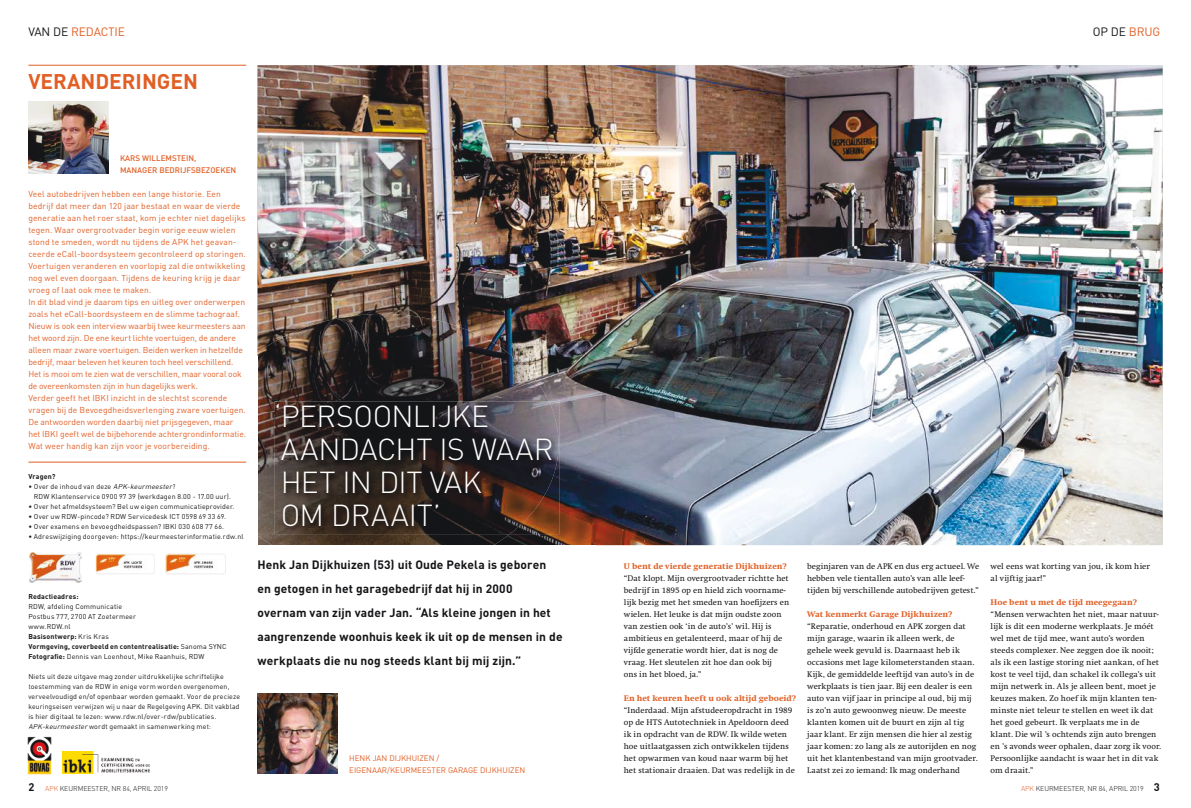
<style>
.page{position:relative;width:1191px;height:808px;background:#fff}
.page>*{position:absolute;margin:0;border:0;box-sizing:border-box;transform-origin:0 0}
.t1{font:300 30px/33px "DIN";letter-spacing:-.015em;color:#fff}
.t2{font:700 21px "DIN";color:#e15f25}
.t3{font:700 12px/24px "DIN";letter-spacing:.01em;color:#141517}
.t4{font:12px "DIN";letter-spacing:-.01em;color:#e15f25}
.t5{font:12px "DIN";letter-spacing:-.01em;color:#141517}
.t6{font:8.5px/12px "Swift";letter-spacing:.005em;color:#141517}
.t7{font:8.5px/12px "DIN";letter-spacing:.01em;color:#e15f25}
.t8{font:800 8.5px "Swift";letter-spacing:.01em;color:#e15f25}
.t9{font:8px/12px "DIN";color:#e15f25}
.t10{font:500 8px/12px "DIN";color:#e15f25}
.t11{font:7px/10px "DIN";letter-spacing:.02em;color:#191919}
.t12{font:300 7px "DIN";letter-spacing:-.01em;color:#141517}
.t13{font:700 7px "DIN";letter-spacing:.02em;color:#191919}
.s1{color:#141517}
.s2{color:#e15f25}
.s3{font-style:italic}
.s4{font-weight:700}
.s5{font-weight:700;font-size:11px}
</style>
<div class="page">
<img style="left:257px;top:65px;width:905px;height:480px">
<img style="left:257px;top:693px;width:81px;height:80px">
<hr style="left:28px;top:65px;width:218px;height:1px;background:#e15f25">
<img style="left:257px;top:314px;width:260px;height:99px">
<img style="left:516px;top:359px;width:33px;height:43px">
<img style="left:257px;top:413px;width:32px;height:132px">
<img style="left:289px;top:534px;width:221px;height:11px">
<img style="left:558px;top:402px;width:1px;height:132px">
<img style="left:275px;top:402px;width:283px;height:132px">
<img style="left:28px;top:102px;width:81px;height:72px">
<img style="left:30px;top:552px;width:52px;height:30px">
<img style="left:96px;top:553px;width:59px;height:21px">
<img style="left:166px;top:553px;width:59px;height:22px">
<svg style="left:131px;top:561px;width:11px;height:3px"></svg>
<img style="left:27px;top:736px;width:25px;height:39px">
<img style="left:63px;top:752px;width:86px;height:21px">
<hr style="left:28px;top:462px;width:218px;height:1px;background:#e15f25">
<h3 class="t4" style="left:28px;top:28px;width:98px"><span class="s1">VAN DE</span> REDACTIE</h3>
<h3 class="t5" style="left:1092px;top:28px;width:69px">OP DE <span class="s2">BRUG</span></h3>
<h2 class="t2" style="left:28px;top:74px;width:171px">VERANDERINGEN</h2>
<p class="t10" style="left:120px;top:153px;width:118px">KARS WILLEMSTEIN,<br>MANAGER BEDRIJFSBEZOEKEN</p>
<p class="t7" style="left:28px;top:189px;width:219px">Veel autobedrijven hebben een lange historie. Een bedrijf dat meer dan 120 jaar bestaat en waar de vierde generatie aan het roer staat, kom je echter niet dagelijks tegen. Waar overgrootvader begin vorige eeuw wielen stond te smeden, wordt nu tijdens de APK het geavan&shy;ceerde eCall-boordsysteem gecontroleerd op storingen.<br>Voertuigen veranderen en voorlopig zal die ontwikkeling nog wel even doorgaan. Tijdens de keuring krijg je daar vroeg of laat ook mee te maken.<br>In dit blad vind je daarom tips en uitleg over onderwerpen zoals het eCall-boordsysteem en de slimme tachograaf.<br>Nieuw is ook een interview waarbij twee keurmeesters aan het woord zijn. De ene keurt lichte voertuigen, de andere alleen maar zware voertuigen. Beiden werken in hetzelfde bedrijf, maar beleven het keuren toch heel verschillend.<br>Het is mooi om te zien wat de verschillen, maar vooral ook de overeenkomsten zijn in hun dagelijks werk.<br>Verder geeft het IBKI inzicht in de slechtst scorende vragen bij de Bevoegdheidsverlenging zware voertuigen.<br>De antwoorden worden daarbij niet prijsgegeven, maar het IBKI geeft wel de bijbehorende achtergrondinfor matie.<br>Wat weer handig kan zijn voor je voorbereiding.</p>
<p class="t13" style="left:28px;top:474px;width:29px">Vragen?</p>
<p class="t11" style="left:34px;top:482px;width:199px;text-indent:-5px">• Over de inhoud van deze <span class="s3">APK-keurmeester</span>?<br>RDW Klantenservice 0900 97 39 (werkdagen 8.00 - 17.00 uur).</p>
<p class="t11" style="left:28px;top:502px;width:208px">• Over het afmeldsysteem? Bel uw eigen communicatieprovider.</p>
<p class="t11" style="left:28px;top:512px;width:199px">• Over uw RDW-pincode? RDW Servicedesk ICT 0598 69 33 69.</p>
<p class="t11" style="left:28px;top:522px;width:197px">• Over examens en bevoegdheidspassen? IBKI 030 608 77 66.</p>
<p class="t11" style="left:28px;top:532px;width:217px">• Adreswijziging doorgeven: https://keurmeesterinformatie.rdw.nl</p>
<p class="t13" style="left:28px;top:594px;width:52px">Redactieadres:</p>
<p class="t11" style="left:28px;top:602px;width:200px">RDW, afdeling Communicatie<br>Postbus 777, 2700 AT Zoetermeer<br>www.RDW.nl<br><span class="s4">Basisontwerp:</span> Kris Kras<br><span class="s4">Vormgeving, coverbeeld en contentrealisatie:</span> Sanoma SYNC <span class="s4">Fotografie:</span> Dennis van Loenhout, Mike Raanhuis, RDW</p>
<p class="t11" style="left:28px;top:672px;width:213px">Niets uit deze uitgave mag zonder uitdrukkelijke schriftelijke toestemming van de RDW in enige vorm worden overgenomen, verveelvoudigd en/of openbaar worden gemaakt. Voor de precieze keuringseisen verwijzen wij u naar de Regelgeving APK. Dit vakblad is hier digitaal te lezen: www.rdw.nl/over-rdw/publicaties.<br><span class="s3">APK-keurmeester</span> wordt gemaakt in samenwerking met:</p>
<h1 class="t1" style="left:274px;top:403px;width:281px">‘ PERSOONLIJKE<br>AANDACHT IS WAAR<br>HET IN DIT VAK<br>OM DRAAIT’</h1>
<p class="t3" style="left:257px;top:554px;width:306px">Henk Jan Dijkhuizen (53) uit Oude Pekela is geboren en getogen in het garagebedrijf dat hij in 2000 overnam van zijn vader Jan. “Als kleine jongen in het aangrenzende woonhuis keek ik uit op de mensen in de werkplaats die nu nog steeds klant bij mij zijn.”</p>
<p class="t9" style="left:349px;top:753px;width:178px">HENK JAN DIJKHUIZEN /<br>EIGENAAR/KEURMEESTER GARAGE DIJKHUIZEN</p>
<p class="t8" style="left:624px;top:563px;width:164px">U bent de vierde generatie Dijkhuizen?</p>
<p class="t6" style="left:624px;top:573px;width:167px">“Dat klopt. Mijn overgrootvader richtte het bedrijf in 1895 op en hield zich voorname&shy;lijk bezig met het smeden van hoefijzers en wielen. Het leuke is dat mijn oudste zoon van zestien ook ‘in de auto’s’ wil. Hij is ambitieus en getalenteerd, maar of hij de vijfde generatie wordt hier, dat is nog de vraag. Het sleutelen zit hoe dan ook bij<br>ons in het bloed, ja.”</p>
<p class="t8" style="left:624px;top:695px;width:173px">En het keuren heeft u ook altijd geboeid?</p>
<p class="t6" style="left:624px;top:705px;width:172px">“Inderdaad. Mijn afstudeeropdracht in 1989 op de HTS Autotechniek in Apeldoorn deed ik in opdracht van de RDW. Ik wilde weten hoe uitlaatgassen zich ontwikkelen tijdens het opwarmen van koud naar warm bij het het stationair draaien. Dat was redelijk in de</p>
<p class="t6" style="left:807px;top:561px;width:173px">beginjaren van de APK en dus erg actueel. We hebben vele tientallen auto’s van alle leef&shy;tijden bij verschillende auto bedrijven getest.”</p>
<p class="t8" style="left:807px;top:611px;width:146px">Wat kenmerkt Garage Dijkhuizen?</p>
<p class="t6" style="left:807px;top:621px;width:172px">“Reparatie, onderhoud en APK zorgen dat mijn garage, waarin ik alleen werk, de gehele week gevuld is. Daarnaast heb ik occasions met lage kilometerstanden staan.<br>Kijk, de gemiddelde leeftijd van auto’s in de werkplaats is tien jaar. Bij een dealer is een auto van vijf jaar in principe al oud, bij mij is zo’n auto gewoonweg nieuw. De meeste klanten komen uit de buurt en zijn al tig jaar klant. Er zijn mensen die hier al zestig jaar komen: zo lang als ze autorijden en nog uit het klantenbestand van mijn grootvader.<br>Laatst zei zo iemand: Ik mag onderhand</p>
<p class="t6" style="left:990px;top:561px;width:161px">wel eens wat korting van jou, ik kom hier al vijftig jaar!”</p>
<p class="t8" style="left:990px;top:599px;width:148px">Hoe bent u met de tijd meegegaan?</p>
<p class="t6" style="left:990px;top:609px;width:172px">“Mensen verwachten het niet, maar natuur&shy;lijk is dit een moderne werkplaats. Je móét wel met de tijd mee, want auto’s worden steeds complexer. Nee zeggen doe ik nooit; als ik een lastige storing niet aankan, of het kost te veel tijd, dan schakel ik collega’s uit mijn netwerk in. Als je alleen bent, moet je keuzes maken. Zo hoef ik mijn klanten ten&shy;minste niet teleur te stellen en weet ik dat het goed gebeurt. Ik verplaats me in de klant. Die wil ’s ochtends zijn auto brengen en ’s avonds weer ophalen, daar zorg ik voor.<br>Persoonlijke aandacht is waar het in dit vak om draait.”</p>
<p class="t12" style="left:28px;top:786px;width:141px"><span class="s5">2</span> <span class="s2">APK</span> KEURMEESTER, NR 84, APRIL 2019</p>
<p class="t12" style="left:1021px;top:786px;width:140px"><span class="s2">APK</span> KEURMEESTER, NR 84, APRIL 2019 <span class="s5">3</span></p>
</div>
